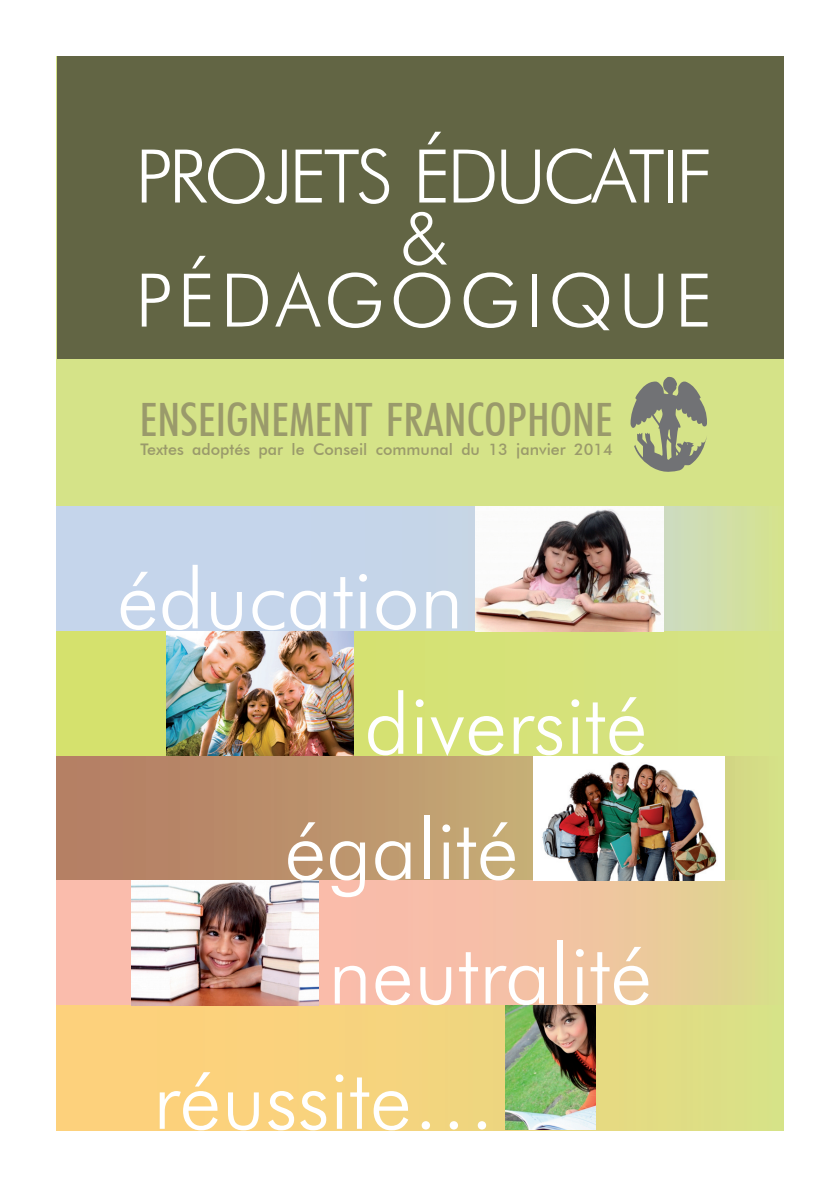
<style>
.page{position:relative;width:840px;height:1191px;background:#fff}
.page>*{position:absolute;margin:0;border:0;box-sizing:border-box;transform-origin:0 0}
.t1{font:300 84px/125.4px "Futura BT";color:#fff}
.t2{font:300 74px/62px "Futura BT";letter-spacing:-.05em;color:#fff;text-align:center}
.t3{font:500 condensed 46px "Futura BT";color:#9a9a6b}
.t4{font:500 16px "Futura BT";color:#9a9a6b}
</style>
<div class="page">
<div style="left:57px;top:57px;width:725px;height:1073px;background:#d5e388"></div>
<svg style="left:57px;top:756px;width:684px;height:124px"></svg>
<div style="left:57px;top:57px;width:725px;height:302px;background:#626544"></div>
<svg style="left:57px;top:506px;width:712px;height:125px"></svg>
<svg style="left:57px;top:631px;width:607px;height:125px"></svg>
<svg style="left:57px;top:880px;width:690px;height:125px"></svg>
<svg style="left:57px;top:1005px;width:624px;height:125px"></svg>
<img style="left:475px;top:506px;width:188px;height:125px">
<img style="left:166px;top:631px;width:188px;height:125px">
<img style="left:533px;top:756px;width:191px;height:124px">
<img style="left:131px;top:880px;width:188px;height:125px">
<img style="left:505px;top:1005px;width:90px;height:124px">
<svg style="left:630px;top:377px;width:76px;height:95px"></svg>
<h2 class="t2" style="left:135px;top:145px;width:578px">PROJETS ÉDUCATIF &amp;<br>PÉDAGOGIQUE</h2>
<h3 class="t3" style="left:140px;top:392px;width:474px">ENSEIGNEMENT FRANCOPHONE</h3>
<p class="t4" style="left:140px;top:439px;width:473px">Textes adoptés par le Conseil communal du 13 janvier 2014</p>
<h1 class="t1" style="left:364px;top:535px;width:284px;text-indent:-247px">éducation diversité</h1>
<h1 class="t1" style="left:284px;top:785px;width:235px">égalité</h1>
<h1 class="t1" style="left:153px;top:910px;width:500px;text-indent:175px">neutralité réussite…</h1>
</div>
